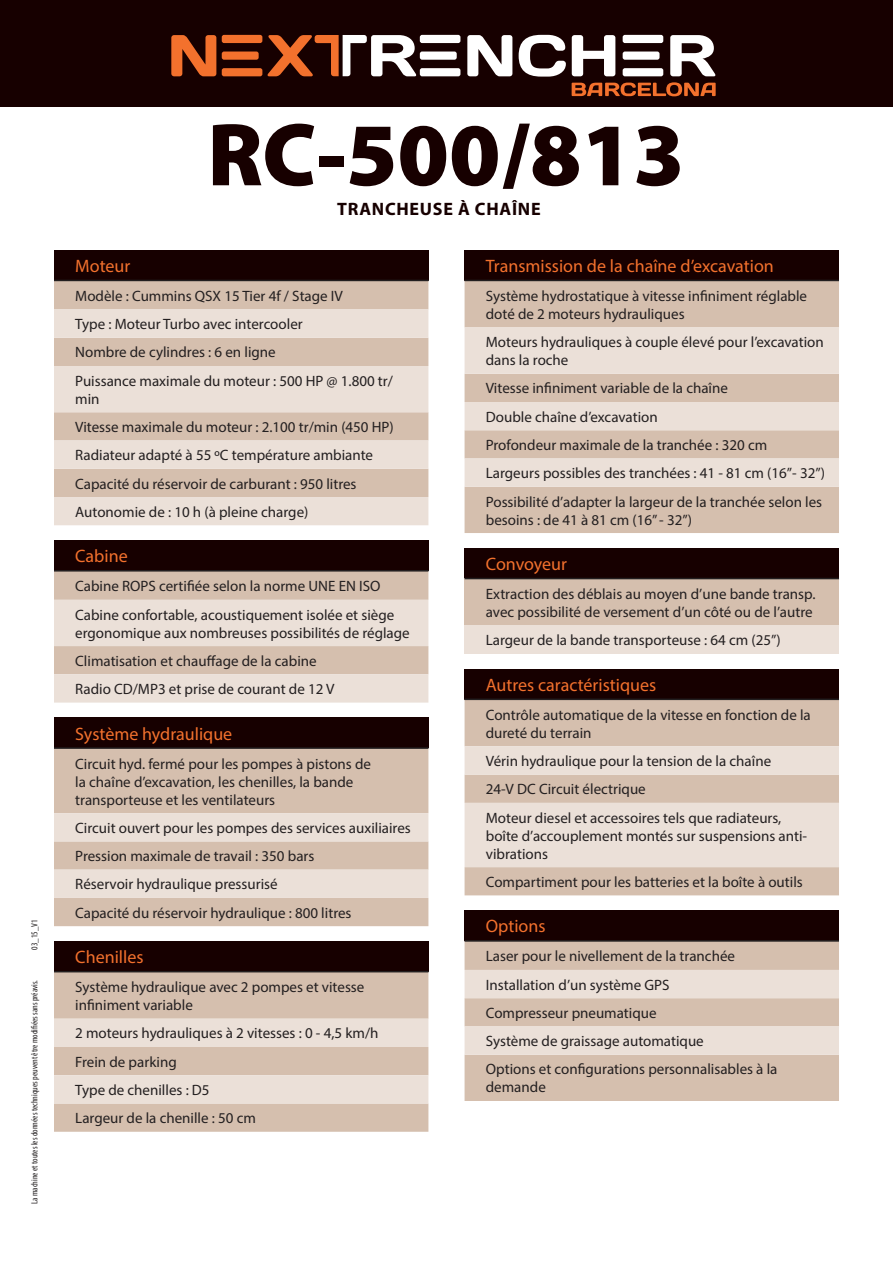
<style>
.page{position:relative;width:893px;height:1263px;background:#fff}
.page>*{position:absolute;margin:0;border:0;box-sizing:border-box;transform-origin:0 0}
.t1{font:900 90px "Myriad Pro";color:#170000}
.t2{font:18px "Myriad Pro";color:#f3712d}
.t3{font:700 18px "Myriad Pro";letter-spacing:.04em;color:#170000}
.t4{font:15px/28.2px "Myriad Pro";color:#231f20}
.t5{font:condensed 9px "Myriad Pro";color:#231f20}
</style>
<div class="page">
<div style="left:0;top:0;width:893px;height:107px;background:#170000"></div>
<svg style="left:572px;top:82px;width:144px;height:14px"></svg>
<svg style="left:171px;top:35px;width:45px;height:41px"></svg>
<svg style="left:467px;top:35px;width:45px;height:41px"></svg>
<svg style="left:519px;top:35px;width:47px;height:42px"></svg>
<svg style="left:572px;top:35px;width:43px;height:41px"></svg>
<svg style="left:670px;top:35px;width:46px;height:41px"></svg>
<svg style="left:267px;top:35px;width:150px;height:41px"></svg>
<div style="left:222px;top:35px;width:40px;height:8px;background:#f3712d;border-radius:2px"></div>
<div style="left:222px;top:52px;width:37px;height:8px;background:#f3712d;border-radius:2px"></div>
<div style="left:222px;top:68px;width:40px;height:8px;background:#f3712d;border-radius:2px"></div>
<div style="left:420px;top:35px;width:40px;height:8px;background:#fff;border-radius:2px"></div>
<div style="left:420px;top:52px;width:37px;height:8px;background:#fff;border-radius:2px"></div>
<div style="left:420px;top:68px;width:40px;height:8px;background:#fff;border-radius:2px"></div>
<div style="left:623px;top:35px;width:40px;height:8px;background:#fff;border-radius:2px"></div>
<div style="left:623px;top:52px;width:36px;height:8px;background:#fff;border-radius:2px"></div>
<div style="left:623px;top:68px;width:40px;height:8px;background:#fff;border-radius:2px"></div>
<div style="left:54px;top:250px;width:374px;height:30px;background:#170000"></div>
<div style="left:54px;top:281px;width:374px;height:28px;background:#d5bfae"></div>
<svg style="left:54px;top:309px;width:374px;height:216px;background:#e2d3c7"></svg>
<hr style="left:54px;top:280px;width:374px;height:1px;background:#231f20">
<div style="left:54px;top:540px;width:374px;height:31px;background:#170000"></div>
<svg style="left:54px;top:571px;width:374px;height:132px;background:#e0d1c5"></svg>
<hr style="left:54px;top:570px;width:374px;height:1px;background:#231f20">
<div style="left:465px;top:250px;width:374px;height:30px;background:#170000"></div>
<div style="left:465px;top:281px;width:374px;height:252px;background:#d5bfae"></div>
<svg style="left:465px;top:327px;width:374px;height:160px;background:#e3d4c9"></svg>
<hr style="left:465px;top:280px;width:374px;height:1px;background:#231f20">
<div style="left:465px;top:548px;width:374px;height:30px;background:#170000"></div>
<div style="left:465px;top:578px;width:374px;height:47px;background:#d5bfae"></div>
<div style="left:465px;top:625px;width:374px;height:29px;background:#ebe0d8"></div>
<hr style="left:465px;top:578px;width:374px;height:1px;background:#231f20">
<div style="left:54px;top:718px;width:374px;height:30px;background:#170000"></div>
<div style="left:54px;top:749px;width:374px;height:177px;background:#d5bfae"></div>
<svg style="left:54px;top:813px;width:374px;height:85px;background:#e3d5ca"></svg>
<hr style="left:54px;top:747px;width:374px;height:2px;background:#231f20">
<div style="left:54px;top:941px;width:374px;height:31px;background:#170000"></div>
<div style="left:54px;top:972px;width:374px;height:160px;background:#d5bfae"></div>
<svg style="left:54px;top:1019px;width:374px;height:84px;background:#e3d5ca"></svg>
<hr style="left:54px;top:971px;width:374px;height:1px;background:#231f20">
<div style="left:465px;top:669px;width:374px;height:30px;background:#170000"></div>
<div style="left:465px;top:700px;width:374px;height:195px;background:#d5bfae"></div>
<svg style="left:465px;top:746px;width:374px;height:121px;background:#e5d8ce"></svg>
<hr style="left:465px;top:699px;width:374px;height:1px;background:#231f20">
<div style="left:465px;top:910px;width:374px;height:31px;background:#170000"></div>
<div style="left:465px;top:942px;width:374px;height:159px;background:#d5bfae"></div>
<svg style="left:465px;top:970px;width:374px;height:85px;background:#e3d5ca"></svg>
<hr style="left:465px;top:940px;width:374px;height:2px;background:#231f20">
<p class="t5" style="left:29px;top:950px;width:32px;rotate:-90deg">03_15_V1</p>
<p class="t5" style="left:29px;top:1204px;width:225px;rotate:-90deg">La machine et toutes les données techniques peuvent être modifiées sans préavis.</p>
<h1 class="t1" style="left:207px;top:95px;width:479px">RC-500/813</h1>
<p class="t3" style="left:337px;top:197px;width:205px">TRANCHEUSE À CHAÎNE</p>
<p class="t2" style="left:75px;top:255px;width:57px">Moteur</p>
<p class="t4" style="left:75px;top:282px;width:319px">Modèle : Cummins QSX 15 Tier 4f / Stage IV<br>Type : Moteur Turbo avec intercooler<br>Nombre de cylindres : 6 en ligne<br>Puissance maximale du moteur : 500 HP @ 1.800 tr/</p>
<p class="t4" style="left:75px;top:384px;width:320px">min<br>Vitesse maximale du moteur : 2.100 tr/min (450 HP)<br>Radiateur adapté à 55 ºC température ambiante Capacité du réservoir de carburant : 950 litres Autonomie de : 10 h (à pleine charge)</p>
<p class="t2" style="left:75px;top:545px;width:54px">Cabine</p>
<p class="t4" style="left:75px;top:572px;width:321px">Cabine ROPS certifiée selon la norme UNE EN ISO<br>Cabine confortable, acoustiquement isolée et siège</p>
<p class="t4" style="left:75px;top:618px;width:336px">ergonomique aux nombreuses possibilités de réglage<br>Climatisation et chauffage de la cabine<br>Radio CD/MP3 et prise de courant de 12 V</p>
<p class="t2" style="left:75px;top:722px;width:159px">Système hydraulique</p>
<p class="t4" style="left:75px;top:754px;width:297px;line-height:18px">Circuit hyd. fermé pour les pompes à pistons de la chaîne d’excavation, les chenilles, la bande transporteuse et les ventilateurs</p>
<p class="t4" style="left:75px;top:813px;width:337px">Circuit ouvert pour les pompes des services auxiliaires Pression maximale de travail : 350 bars<br>Réservoir hydraulique pressurisé<br>Capacité du réservoir hydraulique : 800 litres</p>
<p class="t2" style="left:75px;top:946px;width:70px">Chenilles</p>
<p class="t4" style="left:75px;top:978px;width:291px;line-height:18px">Système hydraulique avec 2 pompes et vitesse infiniment variable</p>
<p class="t4" style="left:75px;top:1019px;width:305px">2 moteurs hydrauliques à 2 vitesses : 0 - 4,5 km/h<br>Frein de parking<br>Type de chenilles : D5<br>Largeur de la chenille : 50 cm</p>
<p class="t2" style="left:486px;top:255px;width:290px">Transmission de la chaîne d’excavation</p>
<p class="t4" style="left:486px;top:287px;width:323px;line-height:18px">Système hydrostatique à vitesse infiniment réglable doté de 2 moteurs hydrauliques</p>
<p class="t4" style="left:486px;top:333px;width:340px;line-height:18px">Moteurs hydrauliques à couple élevé pour l’excavation dans la roche</p>
<p class="t4" style="left:486px;top:374px;width:341px">Vitesse infiniment variable de la chaîne<br>Double chaîne d’excavation<br>Profondeur maximale de la tranchée : 320 cm Largeurs possibles des tranchées : 41 - 81 cm (16”- 32”)<br>Possibilité d’adapter la largeur de la tranchée selon les</p>
<p class="t4" style="left:486px;top:505px;width:208px">besoins : de 41 à 81 cm (16” - 32”)</p>
<p class="t2" style="left:486px;top:553px;width:83px">Convoyeur</p>
<p class="t4" style="left:486px;top:585px;width:331px;line-height:18px">Extraction des déblais au moyen d’une bande transp. avec possibilité de versement d’un côté ou de l’autre</p>
<p class="t4" style="left:486px;top:626px;width:296px">Largeur de la bande transporteuse : 64 cm (25”)</p>
<p class="t2" style="left:486px;top:674px;width:172px">Autres caractéristiques</p>
<p class="t4" style="left:486px;top:705px;width:327px;line-height:18px">Contrôle automatique de la vitesse en fonction de la dureté du terrain</p>
<p class="t4" style="left:486px;top:747px;width:297px">Vérin hydraulique pour la tension de la chaîne<br>24-V DC Circuit électrique<br>Moteur diesel et accessoires tels que radiateurs,</p>
<p class="t4" style="left:486px;top:826px;width:323px;line-height:18px">boîte d’accouplement montés sur suspensions anti&shy;vibrations</p>
<p class="t4" style="left:486px;top:867px;width:319px">Compartiment pour les batteries et la boîte à outils</p>
<p class="t2" style="left:486px;top:915px;width:61px">Options</p>
<p class="t4" style="left:486px;top:942px;width:293px">Laser pour le nivellement de la tranchée Installation d’un système GPS<br>Compresseur pneumatique<br>Système de graissage automatique<br>Options et configurations personnalisables à la</p>
<p class="t4" style="left:486px;top:1073px;width:62px">demande</p>
</div>
